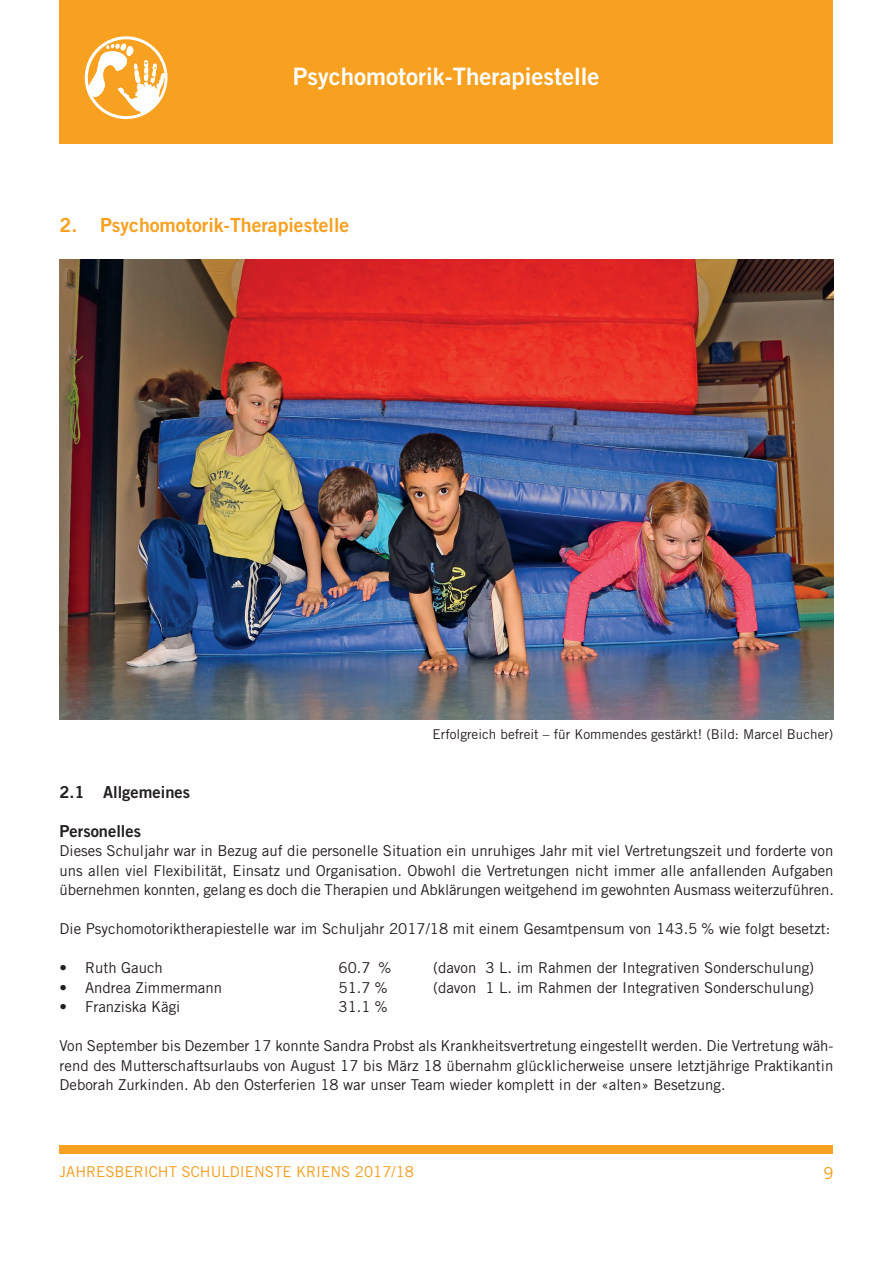
<style>
.page{position:relative;width:893px;height:1263px;background:#fff}
.page>*{position:absolute;margin:0;border:0;box-sizing:border-box;transform-origin:0 0}
.seitentitel{font:24px "Trade Gothic LT Std Bd 2";color:#fff}
.Titel{font:19.5px "Trade Gothic LT Std Bd 2";color:#f8a01f}
.zwischentitel{font:16.5px "Trade Gothic LT Std Bd 2";color:#231f20}
.t1{font:16.5px "Trade Gothic LT Std";color:#f89c1c}
.fliesstext_zweispalt{font:15px/19.5px "Trade Gothic LT Std";color:#231f20;text-align:justify}
.t2{font:15px "Trade Gothic LT Std";color:#f89c1c}
.Bildlegende{font:13.5px "Trade Gothic LT Std";color:#231f20}
</style>
<div class="page">
<div style="left:60px;top:1145px;width:773px;height:9px;background:#f8a01f"></div>
<div style="left:60px;top:0;width:773px;height:144px;background:#f8a01f"></div>
<svg style="left:85px;top:36px;width:82px;height:83px"></svg>
<svg style="left:88px;top:39px;width:77px;height:77px"></svg>
<img style="left:60px;top:259px;width:773px;height:461px">
<p class="seitentitel" style="left:293px;top:62px;width:308px">Psychomotorik-Therapiestelle</p>
<p class="Titel" style="left:60px;top:213px;width:291px">2. Psychomotorik-Therapiestelle</p>
<p class="Bildlegende" style="left:433px;top:726px;width:402px">Erfolgreich befreit – für Kommendes gestärkt! (Bild: Marcel Bucher)</p>
<p class="zwischentitel" style="left:60px;top:781px;width:132px">2.1 Allgemeines</p>
<p class="zwischentitel" style="left:60px;top:820px;width:83px">Personelles</p>
<p class="fliesstext_zweispalt" style="left:60px;top:841px;width:776px">Dieses Schuljahr war in Bezug auf die personelle Situation ein unruhiges Jahr mit viel Vertretungszeit und forderte von uns allen viel Flexibilität, Einsatz und Organisation. Obwohl die Vertretungen nicht immer alle anfallenden Aufgaben übernehmen konnten, gelang es doch die Therapien und Abklärungen weitgehend im gewohnten Ausmass weiterzuführen.</p>
<p class="fliesstext_zweispalt" style="left:60px;top:919px;width:772px">Die Psychomotoriktherapiestelle war im Schuljahr 2017/18 mit einem Gesamtpensum von 143.5 % wie folgt besetzt:</p>
<p class="fliesstext_zweispalt" style="left:60px;top:958px;width:105px">• Ruth Gauch</p>
<p class="fliesstext_zweispalt" style="left:339px;top:958px;width:54px">60.7 %</p>
<p class="fliesstext_zweispalt" style="left:433px;top:958px;width:383px">(davon 3 L. im Rahmen der Integrativen Sonderschulung)</p>
<p class="fliesstext_zweispalt" style="left:60px;top:977px;width:164px">• Andrea Zimmermann</p>
<p class="fliesstext_zweispalt" style="left:339px;top:977px;width:51px">51.7 %</p>
<p class="fliesstext_zweispalt" style="left:433px;top:977px;width:383px">(davon 1 L. im Rahmen der Integrativen Sonderschulung)</p>
<p class="fliesstext_zweispalt" style="left:60px;top:997px;width:122px">• Franziska Kägi</p>
<p class="fliesstext_zweispalt" style="left:339px;top:997px;width:51px">31.1 %</p>
<p class="fliesstext_zweispalt" style="left:60px;top:1036px;width:775px">Von September bis Dezember 17 konnte Sandra Probst als Krankheitsvertretung eingestellt werden. Die Vertretung wäh&shy;rend des Mutterschaftsurlaubs von August 17 bis März 18 übernahm glücklicherweise unsere letztjährige Praktikantin Deborah Zurkinden. Ab den Osterferien 18 war unser Team wieder komplett in der «alten» Besetzung.</p>
<p class="t2" style="left:60px;top:1162px;width:356px">JAHRESBERICHT SCHULDIENSTE KRIENS 2017/18</p>
<p class="t1" style="left:823px;top:1163px;width:12px">9</p>
</div>
